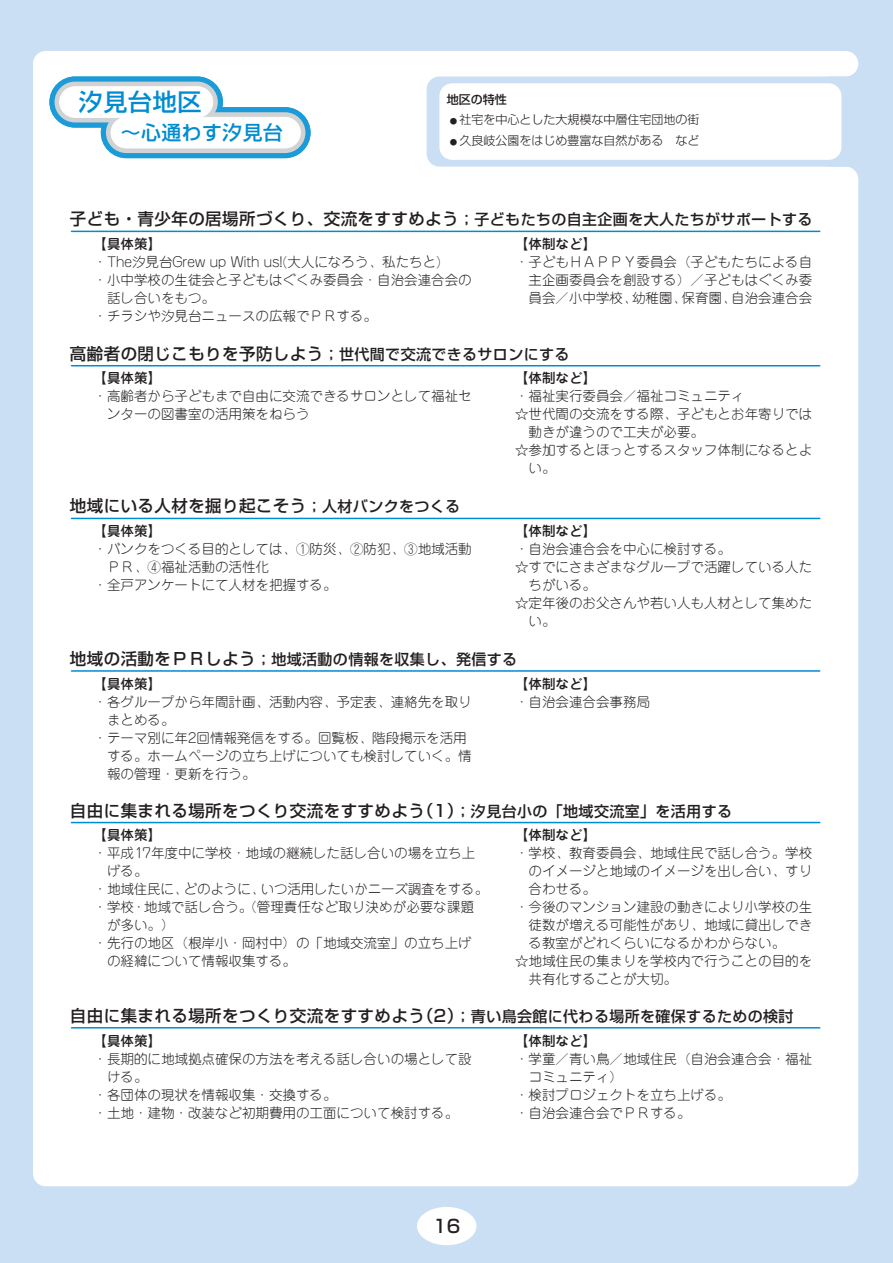
<style>
.page{position:relative;width:893px;height:1263px;background:#fff}
.page>*{position:absolute;margin:0;border:0;box-sizing:border-box;transform-origin:0 0}
.t1{font:500 24px "Shin Go";letter-spacing:.025em;color:#008cd1}
.t2{font:500 19.8px "Shin Go";letter-spacing:.025em;color:#008cd1}
.t3{font:500 18px "Shin Go";color:#231f20}
.t4{font:500 16.5px "Shin Go";letter-spacing:.025em;color:#231f20}
.t5{font:500 15px "Shin Go";letter-spacing:.025em;color:#231f20}
.t6{font:300 13.5px/18px "Jun 101";color:#231f20;text-align:justify}
.t7{font:500 13.5px "Jun 34";color:#231f20}
.t8{font:300 12px "Shin Go";color:#231f20}
.t9{font:500 12px "Shin Go";color:#231f20}
.s1{font-size:7.5px}
.s2{font-size:15px}
.s3{font-size:16.5px}
</style>
<div class="page">
<div style="left:0;top:0;width:892px;height:1263px;background:#cadff3"></div>
<div style="left:33px;top:51px;width:825px;height:1135px;background:#fff;border-radius:13px"></div>
<div style="left:417px;top:1207px;width:59px;height:38px;background:#fff;border-radius:50%"></div>
<div style="left:826px;top:41px;width:41px;height:45px;background:#cadff3"></div>
<div style="left:826px;top:157px;width:41px;height:22px;background:#cadff3"></div>
<div style="left:520px;top:167px;width:338px;height:25px;background:#fff;border-radius:13px"></div>
<div style="left:520px;top:51px;width:338px;height:26px;background:#fff;border-radius:13px"></div>
<svg style="left:426px;top:77px;width:432px;height:90px;background:#cce0f3"></svg>
<hr style="left:71px;top:231px;width:748px;height:1px;background:#008cd1">
<hr style="left:71px;top:365px;width:748px;height:1px;background:#008cd1">
<hr style="left:71px;top:518px;width:748px;height:1px;background:#008cd1">
<hr style="left:71px;top:670px;width:748px;height:2px;background:#008cd1">
<hr style="left:71px;top:822px;width:748px;height:1px;background:#008cd1">
<hr style="left:71px;top:1027px;width:748px;height:2px;background:#008cd1">
<div style="left:439px;top:83px;width:402px;height:77px;background:#fff;border-radius:13px"></div>
<div style="left:101px;top:107px;width:209px;height:51px;background:#1b9cd8;border-radius:26px"></div>
<svg style="left:49px;top:77px;width:174px;height:51px"></svg>
<svg style="left:106px;top:112px;width:199px;height:41px;background:#d1d4d6"></svg>
<div style="left:55px;top:82px;width:163px;height:40px;background:#d1d2d4;border-radius:20px"></div>
<div style="left:111px;top:117px;width:190px;height:31px;background:#fff;border:1px solid #fff;border-radius:15px"></div>
<div style="left:59px;top:86px;width:154px;height:32px;background:#fff;border:1px solid #fff;border-radius:15px"></div>
<h1 class="t1" style="left:79px;top:86px;width:124px">汐見台地区</h1>
<h2 class="t2" style="left:121px;top:120px;width:163px">～心通わす汐見台</h2>
<p class="t9" style="left:446px;top:92px;width:61px">地区の特性</p>
<p class="t8" style="left:449px;top:112px;width:251px"><span class="s1">●</span> 社宅を中心とした大規模な中層住宅団地の街</p>
<p class="t8" style="left:449px;top:133px;width:251px"><span class="s1">●</span> 久良岐公園をはじめ豊富な自然がある など</p>
<p class="t4" style="left:70px;top:208px;width:744px">子ども・青少年の居場所づくり、交流をすすめよう<span class="s2">；子どもたちの自主企画を大人たちがサポートする</span></p>
<p class="t7" style="left:93px;top:235px;width:69px">【具体策】</p>
<p class="t6" style="left:93px;top:253px;width:349px">・The汐見台Grew up With us!(大人になろう、私たちと)</p>
<p class="t6" style="left:93px;top:271px;width:380px">・小中学校の生徒会と子どもはぐくみ委員会・自治会連合会の</p>
<p class="t6" style="left:107px;top:289px;width:109px">話し合いをもつ。</p>
<p class="t6" style="left:93px;top:307px;width:285px">・チラシや汐見台ニュースの広報でＰＲする。</p>
<p class="t7" style="left:515px;top:235px;width:82px">【体制など】</p>
<p class="t6" style="left:528px;top:253px;width:285px;text-indent:-14px">・子どもＨＡＰＰＹ委員会（子どもたちによる自主企画委員会を創設する）／子どもはぐくみ委員会／小中学校、幼稚園、保育園、自治会連合会</p>
<p class="t5" style="left:70px;top:344px;width:501px"><span class="s3">高齢者の閉じこもりを予防しよう</span>；世代間で交流できるサロンにする</p>
<p class="t7" style="left:93px;top:369px;width:69px">【具体策】</p>
<p class="t6" style="left:107px;top:387px;width:366px;text-indent:-14px">・高齢者から子どもまで自由に交流できるサロンとして福祉センターの図書室の活用策をねらう</p>
<p class="t4" style="left:70px;top:495px;width:392px">地域にいる人材を掘り起こそう<span class="s2">；人材バンクをつくる</span></p>
<p class="t7" style="left:93px;top:522px;width:69px">【具体策】</p>
<p class="t6" style="left:93px;top:540px;width:380px">・バンクをつくる目的としては、①防災、②防犯、③地域活動</p>
<p class="t6" style="left:107px;top:558px;width:163px">ＰＲ、④福祉活動の活性化</p>
<p class="t6" style="left:93px;top:576px;width:245px">・全戸アンケートにて人材を把握する。</p>
<p class="t7" style="left:515px;top:369px;width:82px">【体制など】</p>
<p class="t6" style="left:515px;top:387px;width:231px">・福祉実行委員会／福祉コミュニティ</p>
<p class="t6" style="left:515px;top:405px;width:298px">☆世代間の交流をする際、子どもとお年寄りでは</p>
<p class="t6" style="left:528px;top:423px;width:177px">動きが違うので工夫が必要。</p>
<p class="t6" style="left:515px;top:441px;width:298px">☆参加するとほっとするスタッフ体制になるとよ</p>
<p class="t6" style="left:528px;top:459px;width:28px">い。</p>
<p class="t7" style="left:515px;top:522px;width:82px">【体制など】</p>
<p class="t6" style="left:515px;top:540px;width:217px">・自治会連合会を中心に検討する。</p>
<p class="t6" style="left:515px;top:558px;width:298px">☆すでにさまざまなグループで活躍している人た</p>
<p class="t6" style="left:528px;top:576px;width:69px">ちがいる。</p>
<p class="t6" style="left:515px;top:594px;width:298px">☆定年後のお父さんや若い人も人材として集めた</p>
<p class="t6" style="left:528px;top:612px;width:28px">い。</p>
<p class="t5" style="left:70px;top:650px;width:449px"><span class="s3">地域の活動をＰＲしよう</span>；地域活動の情報を収集し、発信する</p>
<p class="t7" style="left:93px;top:675px;width:69px">【具体策】</p>
<p class="t6" style="left:93px;top:692px;width:380px">・各グループから年間計画、活動内容、予定表、連絡先を取り</p>
<p class="t6" style="left:107px;top:710px;width:69px">まとめる。</p>
<p class="t6" style="left:93px;top:728px;width:375px">・テーマ別に年2回情報発信をする。回覧板、階段掲示を活用</p>
<p class="t6" style="left:107px;top:746px;width:366px">する。ホームページの立ち上げについても検討していく。情</p>
<p class="t6" style="left:107px;top:764px;width:150px">報の管理・更新を行う。</p>
<p class="t7" style="left:515px;top:675px;width:82px">【体制など】</p>
<p class="t6" style="left:515px;top:692px;width:136px">・自治会連合会事務局</p>
<p class="t4" style="left:70px;top:800px;width:663px">自由に集まれる場所をつくり交流をすすめよう（1）<span class="s2">；汐見台小の「地域交流室」を活用する</span></p>
<p class="t7" style="left:93px;top:826px;width:69px">【具体策】</p>
<p class="t6" style="left:93px;top:844px;width:383px">・平成17年度中に学校・地域の継続した話し合いの場を立ち上</p>
<p class="t6" style="left:107px;top:862px;width:42px">げる。</p>
<p class="t6" style="left:93px;top:880px;width:396px">・地域住民に、どのように、いつ活用したいかニーズ調査をする。</p>
<p class="t6" style="left:93px;top:898px;width:382px">・学校・地域で話し合う。（管理責任など取り決めが必要な課題</p>
<p class="t6" style="left:107px;top:916px;width:69px">が多い。）</p>
<p class="t6" style="left:93px;top:934px;width:380px">・先行の地区（根岸小・岡村中）の「地域交流室」の立ち上げ</p>
<p class="t6" style="left:107px;top:952px;width:190px">の経緯について情報収集する。</p>
<p class="t7" style="left:515px;top:826px;width:82px">【体制など】</p>
<p class="t6" style="left:515px;top:844px;width:298px">・学校、教育委員会、地域住民で話し合う。学校</p>
<p class="t6" style="left:528px;top:862px;width:285px">のイメージと地域のイメージを出し合い、すり</p>
<p class="t6" style="left:528px;top:880px;width:69px">合わせる。</p>
<p class="t6" style="left:515px;top:898px;width:298px">・今後のマンション建設の動きにより小学校の生</p>
<p class="t6" style="left:528px;top:916px;width:285px">徒数が増える可能性があり、地域に貸出しでき</p>
<p class="t6" style="left:528px;top:934px;width:258px">る教室がどれくらいになるかわからない。</p>
<p class="t6" style="left:515px;top:952px;width:298px">☆地域住民の集まりを学校内で行うことの目的を</p>
<p class="t6" style="left:528px;top:970px;width:150px">共有化することが大切。</p>
<p class="t4" style="left:70px;top:1005px;width:725px">自由に集まれる場所をつくり交流をすすめよう（2）<span class="s2">；青い鳥会館に代わる場所を確保するための検討</span></p>
<p class="t7" style="left:93px;top:1032px;width:69px">【具体策】</p>
<p class="t6" style="left:93px;top:1049px;width:380px">・長期的に地域拠点確保の方法を考える話し合いの場として設</p>
<p class="t6" style="left:107px;top:1067px;width:42px">ける。</p>
<p class="t6" style="left:93px;top:1085px;width:245px">・各団体の現状を情報収集・交換する。</p>
<p class="t6" style="left:93px;top:1103px;width:366px">・土地・建物・改装など初期費用の工面について検討する。</p>
<h3 class="t3" style="left:433px;top:1215px;width:29px">16</h3>
<p class="t7" style="left:515px;top:1032px;width:82px">【体制など】</p>
<p class="t6" style="left:515px;top:1049px;width:298px">・学童／青い鳥／地域住民（自治会連合会・福祉</p>
<p class="t6" style="left:528px;top:1067px;width:96px">コミュニティ）</p>
<p class="t6" style="left:515px;top:1085px;width:217px">・検討プロジェクトを立ち上げる。</p>
<p class="t6" style="left:515px;top:1103px;width:177px">・自治会連合会でＰＲする。</p>
</div>
